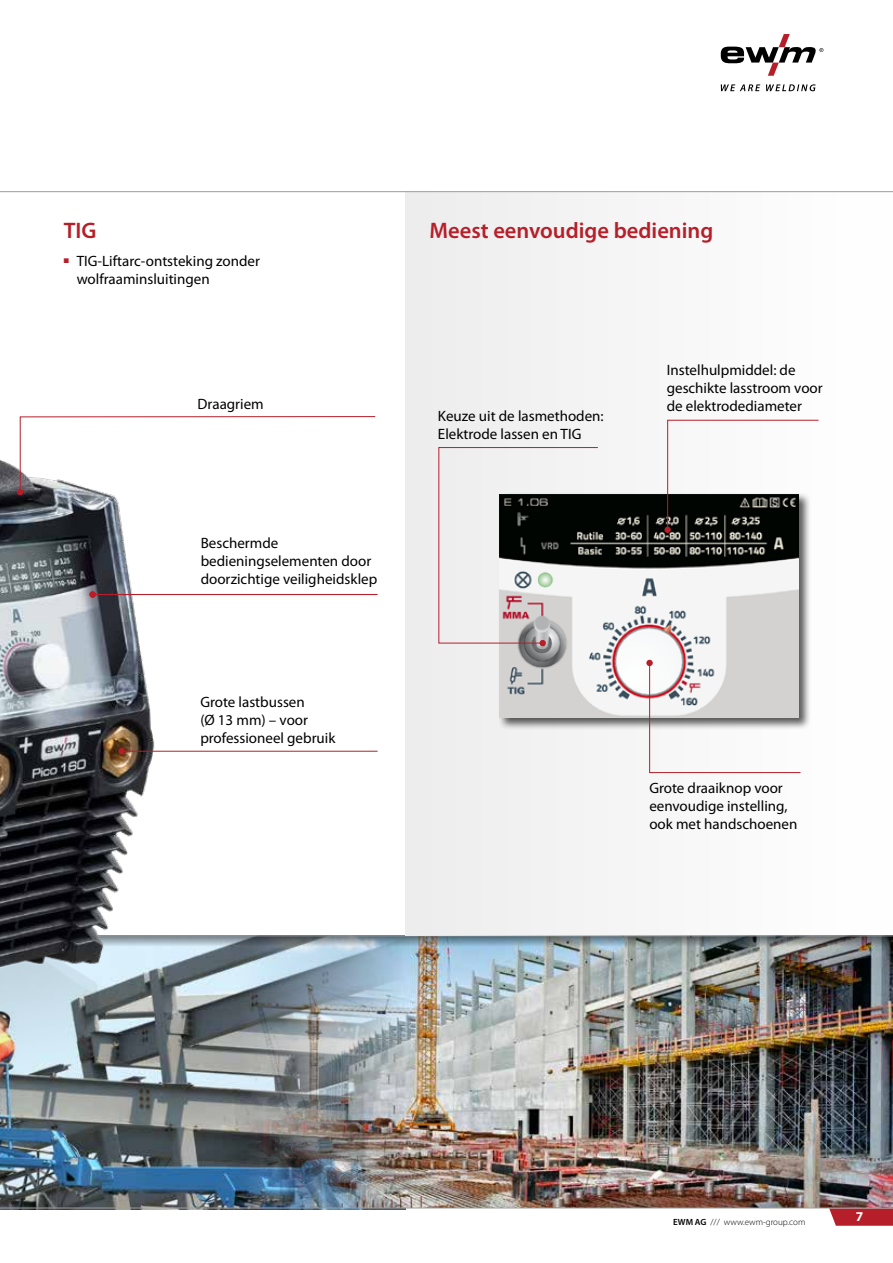
<style>
.page{position:relative;width:893px;height:1263px;background:#fff}
.page>*{position:absolute;margin:0;border:0;box-sizing:border-box;transform-origin:0 0}
.t1{font:600 22.5px "Myriad Pro";color:#b61f29}
.t2{font:15px/18px "Myriad Pro";color:#000}
.t3{font:700 13.5px "Myriad Pro";color:#fff}
.t4{font:300 9px "Myriad Pro";color:#000}
.s1{font-weight:600}
</style>
<div class="page">
<img style="left:0;top:1168px;width:239px;height:40px">
<img style="left:239px;top:957px;width:654px;height:251px">
<img style="left:256px;top:936px;width:637px;height:21px">
<hr style="left:0;top:935px;width:893px;height:1px;background:#9a9ea0">
<img style="left:0;top:459px;width:256px;height:709px">
<div style="left:406px;top:191px;width:487px;height:744px;background:#f6f6f6"></div>
<svg style="left:829px;top:1209px;width:64px;height:17px"></svg>
<hr style="left:0;top:1208px;width:893px;height:1px;background:#9d9d9c">
<div style="left:498px;top:492px;width:313px;height:238px;background:#000;opacity:.65"></div>
<img style="left:500px;top:494px;width:299px;height:223px">
<svg style="left:438px;top:447px;width:160px;height:197px"></svg>
<div style="left:539px;top:640px;width:7px;height:6px;background:#b61f29;border-radius:50%"></div>
<svg style="left:649px;top:662px;width:152px;height:111px"></svg>
<div style="left:646px;top:660px;width:7px;height:6px;background:#b61f29;border-radius:50%"></div>
<svg style="left:667px;top:420px;width:152px;height:110px"></svg>
<div style="left:664px;top:527px;width:7px;height:6px;background:#b61f29;border-radius:50%"></div>
<hr style="left:0;top:191px;width:893px;height:1px;background:#9d9d9c">
<hr style="left:92px;top:594px;width:286px;height:1px;background:#b61f29">
<div style="left:89px;top:591px;width:7px;height:7px;background:#b61f29;border-radius:50%"></div>
<hr style="left:122px;top:751px;width:256px;height:1px;background:#b61f29">
<svg style="left:119px;top:748px;width:6px;height:6px"></svg>
<svg style="left:721px;top:84px;width:95px;height:7px"></svg>
<svg style="left:721px;top:34px;width:102px;height:42px"></svg>
<div style="left:90px;top:591px;width:6px;height:7px;background:#b61f29;border-radius:50%"></div>
<svg style="left:17px;top:416px;width:359px;height:79px"></svg>
<h1 class="t1" style="left:64px;top:216px;width:34px">TIG</h1>
<p class="t2" style="left:77px;top:252px;width:185px;text-indent:-13px"><sup>■</sup> TIG-Liftarc-ontsteking zonder wolfraaminsluitingen</p>
<p class="t2" style="left:198px;top:395px;width:68px">Draagriem</p>
<p class="t2" style="left:201px;top:534px;width:178px">Beschermde bedieningselementen door doorzichtige veiligheidsklep</p>
<p class="t2" style="left:200px;top:692px;width:137px">Grote lastbussen<br>(Ø 13 mm) – voor professioneel gebruik</p>
<h1 class="t1" style="left:429px;top:216px;width:285px">Meest eenvoudige bediening</h1>
<p class="t2" style="left:438px;top:406px;width:167px">Keuze uit de lasmethoden:<br>Elektrode lassen en TIG</p>
<p class="t2" style="left:667px;top:361px;width:157px">Instelhulpmiddel: de geschikte lasstroom voor de elektrodediameter</p>
<p class="t2" style="left:649px;top:778px;width:150px">Grote draaiknop voor eenvoudige instelling, ook met handschoenen</p>
<p class="t4" style="left:673px;top:1217px;width:134px"><span class="s1">EWM AG</span> /// www.ewm-group.com</p>
<p class="t3" style="left:856px;top:1207px;width:9px">7</p>
</div>
